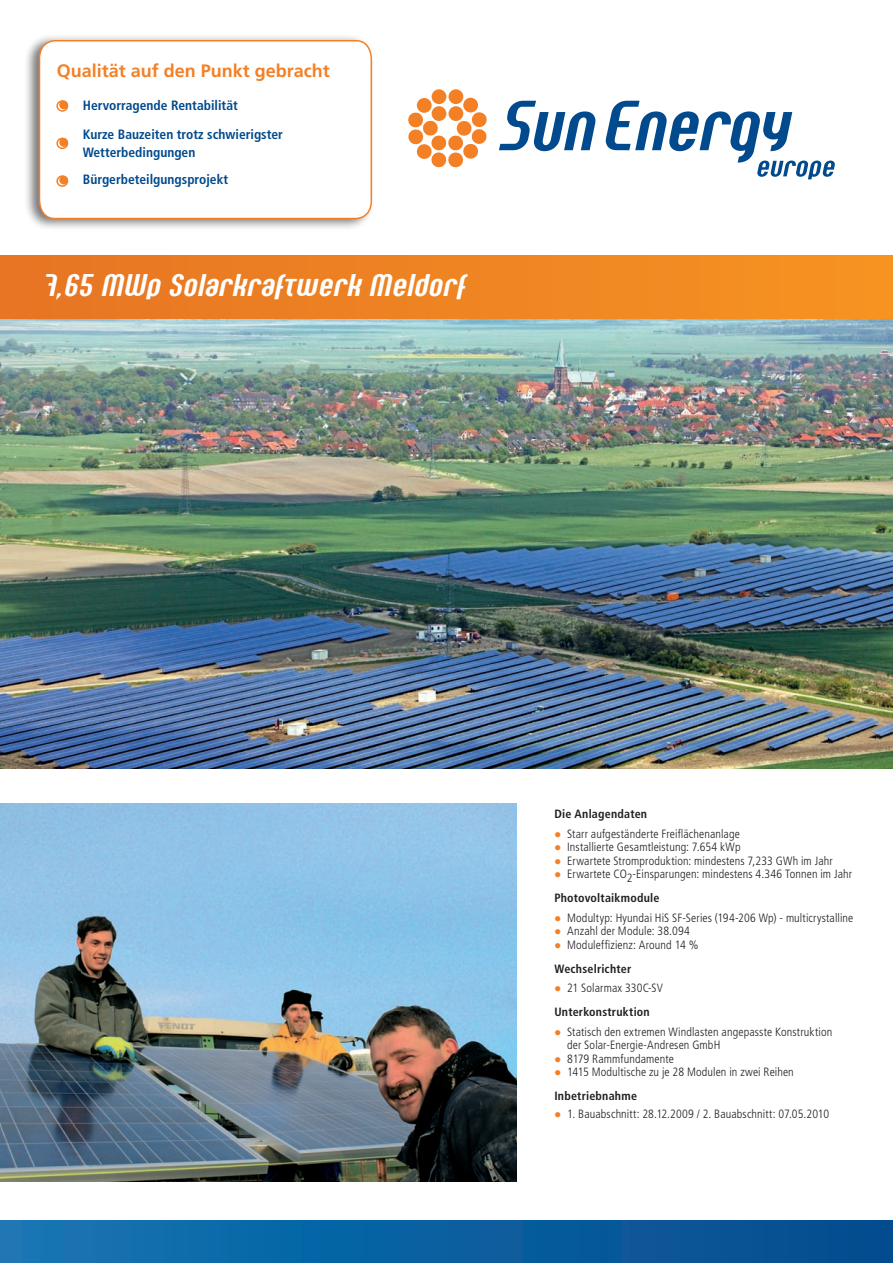
<style>
.page{position:relative;width:893px;height:1263px;background:#fff}
.page>*{position:absolute;margin:0;border:0;box-sizing:border-box;transform-origin:0 0}
.t1{font:italic 700 25.5px "Seebad LT Std";color:#fff}
.t2{font:700 18px "Frutiger LT Com";color:#f48026}
.t3{font:700 condensed 13.5px/18px "Frutiger LT Std";color:#004a8d}
.t4{font:300 condensed 12px/13.5px "Frutiger LT Std";letter-spacing:.01em;color:#231f20}
.t5{font:700 condensed 12px "Frutiger LT Std";letter-spacing:.015em;color:#231f20}
</style>
<div class="page">
<div style="left:0;top:1220px;width:893px;height:43px;background:linear-gradient(to right,#1476b4,#034a8d)"></div>
<img style="left:0;top:318px;width:893px;height:450px">
<div style="left:448px;top:106px;width:15px;height:15px;background:#f48026;border-radius:50%"></div>
<div style="left:432px;top:106px;width:14px;height:15px;background:#f48026;border-radius:50%"></div>
<div style="left:463px;top:98px;width:15px;height:14px;background:#f48026;border-radius:50%"></div>
<div style="left:417px;top:98px;width:15px;height:15px;background:#f48026;border-radius:50%"></div>
<div style="left:448px;top:89px;width:15px;height:15px;background:#f48026;border-radius:50%"></div>
<div style="left:432px;top:89px;width:14px;height:15px;background:#f48026;border-radius:50%"></div>
<svg style="left:408px;top:111px;width:79px;height:57px"></svg>
<svg style="left:606px;top:101px;width:229px;height:78px"></svg>
<svg style="left:499px;top:101px;width:96px;height:50px"></svg>
<div style="left:0;top:255px;width:893px;height:63px;background:linear-gradient(to right,#e67523,#f69322)"></div>
<div style="left:23px;top:33px;width:359px;height:206px;background:#231f20;opacity:.61"></div>
<svg style="left:38px;top:39px;width:335px;height:181px"></svg>
<svg style="left:56px;top:99px;width:13px;height:89px"></svg>
<div style="left:59px;top:101px;width:9px;height:8px;background:#f48026;border-radius:50%"></div>
<div style="left:59px;top:138px;width:9px;height:9px;background:#f48026;border-radius:50%"></div>
<div style="left:59px;top:176px;width:9px;height:8px;background:#f48026;border-radius:50%"></div>
<img style="left:0;top:804px;width:516px;height:378px">
<h2 class="t2" style="left:57px;top:60px;width:275px">Qualität auf den Punkt gebracht</h2>
<p class="t3" style="left:83px;top:96px;width:156px">Hervorragende Rentabilität</p>
<p class="t3" style="left:83px;top:125px;width:202px">Kurze Bauzeiten trotz schwierigster<br>Wetterbedingungen</p>
<p class="t3" style="left:83px;top:171px;width:147px">Bürgerbeteilgungsprojekt</p>
<h1 class="t1" style="left:43px;top:272px;width:423px">7,65 MWp Solarkraftwerk Meldorf</h1>
<p class="t5" style="left:554px;top:807px;width:94px">Die Anlagendaten</p>
<p class="t4" style="left:567px;top:827px;width:286px">Starr aufgeständerte Freiflächenanlage<br>Installierte Gesamtleistung: 7.654 kWp<br>Erwartete Stromproduktion: mindestens 7,233 GWh im Jahr Erwartete CO2-Einsparungen: mindestens 4.346 Tonnen im Jahr</p>
<p class="t5" style="left:554px;top:891px;width:107px">Photovoltaikmodule</p>
<p class="t4" style="left:567px;top:911px;width:288px">Modultyp: Hyundai HiS SF-Series (194-206 Wp) - multicrystalline<br>Anzahl der Module: 38.094<br>Moduleffizienz: Around 14 %</p>
<p class="t5" style="left:554px;top:961px;width:78px">Wechselrichter</p>
<p class="t4" style="left:567px;top:981px;width:98px">21 Solarmax 330C-SV</p>
<p class="t5" style="left:554px;top:1005px;width:97px">Unterkonstruktion</p>
<p class="t4" style="left:567px;top:1025px;width:267px">Statisch den extremen Windlasten angepasste Konstruktion der Solar-Energie-Andresen GmbH<br>8179 Rammfundamente<br>1415 Modultische zu je 28 Modulen in zwei Reihen</p>
<p class="t5" style="left:554px;top:1089px;width:84px">Inbetriebnahme</p>
<p class="t4" style="left:567px;top:1107px;width:263px">1. Bauabschnitt: 28.12.2009 / 2. Bauabschnitt: 07.05.2010</p>
</div>
